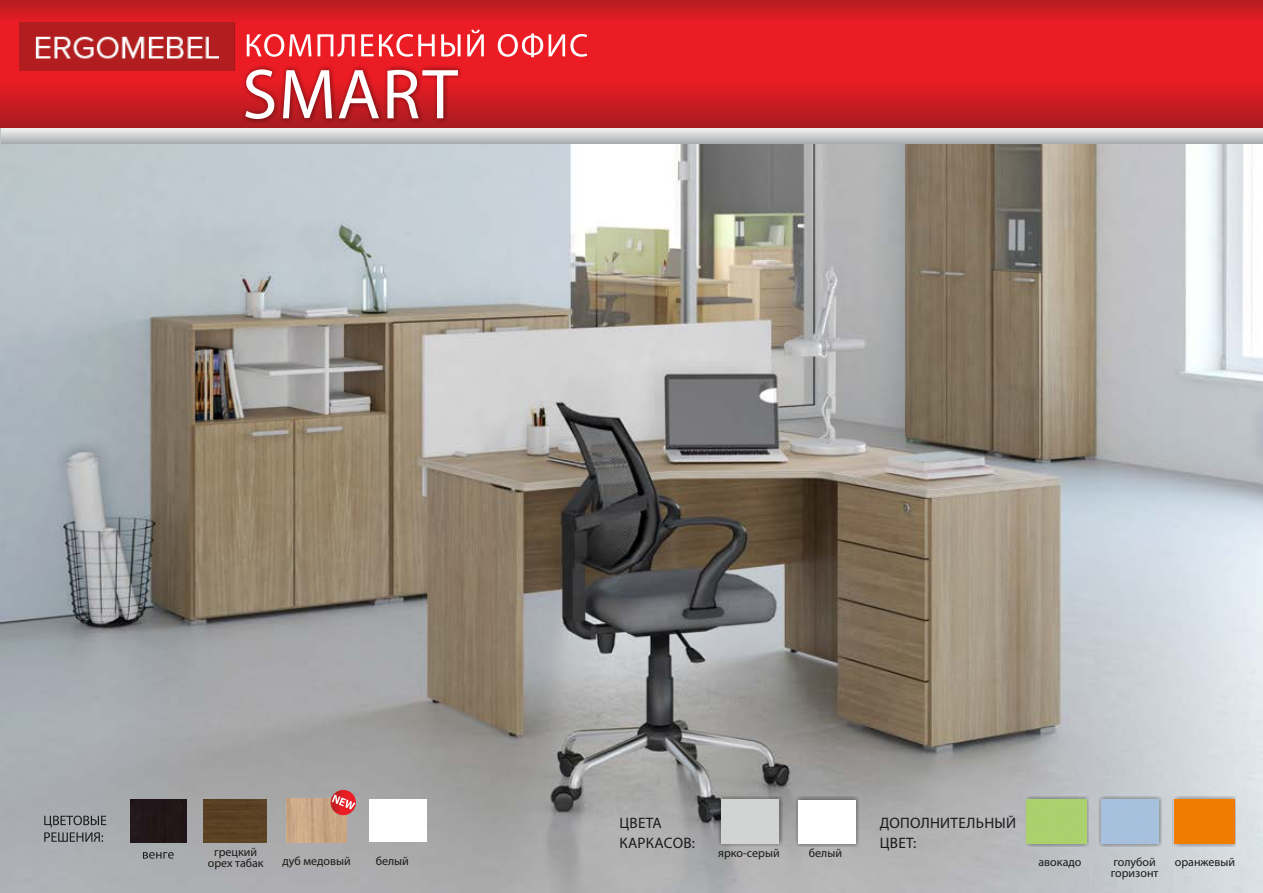
<style>
.page{position:relative;width:1263px;height:893px;background:#fff}
.page>*{position:absolute;margin:0;border:0;box-sizing:border-box;transform-origin:0 0}
.t1{font:71.4px "Myriad Pro";letter-spacing:.02em;color:#fff}
.t2{font:15.15px/19.6px "Myriad Pro";letter-spacing:.02em;color:#1a1a18}
.t3{font:12px/11.6px "Myriad Pro";color:#1a1a18;text-align:center}
</style>
<div class="page">
<img style="left:0;top:21px;width:1263px;height:872px">
<img style="left:0;top:122px;width:1263px;height:31px">
<svg style="left:2px;top:127px;width:1261px;height:16px;background:#cdc5c7"></svg>
<svg style="left:1px;top:0;width:1262px;height:127px;background:#d71c23"></svg>
<svg style="left:279px;top:34px;width:32px;height:23px"></svg>
<svg style="left:317px;top:34px;width:38px;height:23px"></svg>
<svg style="left:361px;top:34px;width:74px;height:23px"></svg>
<svg style="left:441px;top:34px;width:20px;height:23px"></svg>
<svg style="left:467px;top:30px;width:17px;height:26px"></svg>
<svg style="left:498px;top:33px;width:45px;height:24px"></svg>
<svg style="left:549px;top:34px;width:38px;height:23px"></svg>
<svg style="left:241px;top:66px;width:220px;height:57px;background:#b7171d"></svg>
<svg style="left:795px;top:796px;width:63px;height:51px"></svg>
<div style="left:798px;top:800px;width:57px;height:43px;background:#fff"></div>
<svg style="left:1025px;top:796px;width:63px;height:51px"></svg>
<svg style="left:1098px;top:796px;width:64px;height:51px"></svg>
<svg style="left:1173px;top:796px;width:63px;height:51px"></svg>
<div style="left:1027px;top:800px;width:59px;height:43px;background:#abd16e"></div>
<div style="left:1102px;top:800px;width:57px;height:43px;background:#a6c1dd"></div>
<svg style="left:718px;top:796px;width:64px;height:51px"></svg>
<div style="left:721px;top:800px;width:58px;height:43px;background:#d2d4d3"></div>
<div style="left:1174px;top:799px;width:60px;height:44px;background:#f07c01"></div>
<svg style="left:44px;top:816px;width:62px;height:26px;background:#84878a"></svg>
<svg style="left:143px;top:852px;width:31px;height:7px"></svg>
<div style="left:130px;top:800px;width:56px;height:43px;background:#211718"></div>
<div style="left:369px;top:799px;width:57px;height:42px;background:#fff"></div>
<div style="left:204px;top:800px;width:63px;height:43px;background:#5a4024"></div>
<img style="left:286px;top:799px;width:60px;height:43px">
<svg style="left:329px;top:790px;width:28px;height:26px"></svg>
<img style="left:20px;top:23px;width:259px;height:48px">
<h1 class="t1" style="left:242px;top:50px;width:217px">SMART</h1>
<p class="t3" style="left:208px;top:846px;width:57px">грецкий орех табак</p>
<p class="t3" style="left:282px;top:855px;width:70px">дуб медовый</p>
<p class="t3" style="left:376px;top:855px;width:35px">белый</p>
<p class="t2" style="left:619px;top:813px;width:77px">ЦВЕТА<br>КАРКАСОВ:</p>
<p class="t3" style="left:718px;top:847px;width:63px">ярко-серый</p>
<p class="t3" style="left:809px;top:847px;width:35px">белый</p>
<p class="t2" style="left:880px;top:813px;width:138px">ДОПОЛНИТЕЛЬНЫЙ<br>ЦВЕТ:</p>
<p class="t3" style="left:1038px;top:856px;width:44px">авокадо</p>
<p class="t3" style="left:1113px;top:856px;width:44px">голубой</p>
<p class="t3" style="left:1175px;top:856px;width:62px">оранжевый</p>
<p class="t3" style="left:1111px;top:867px;width:49px">горизонт</p>
</div>
